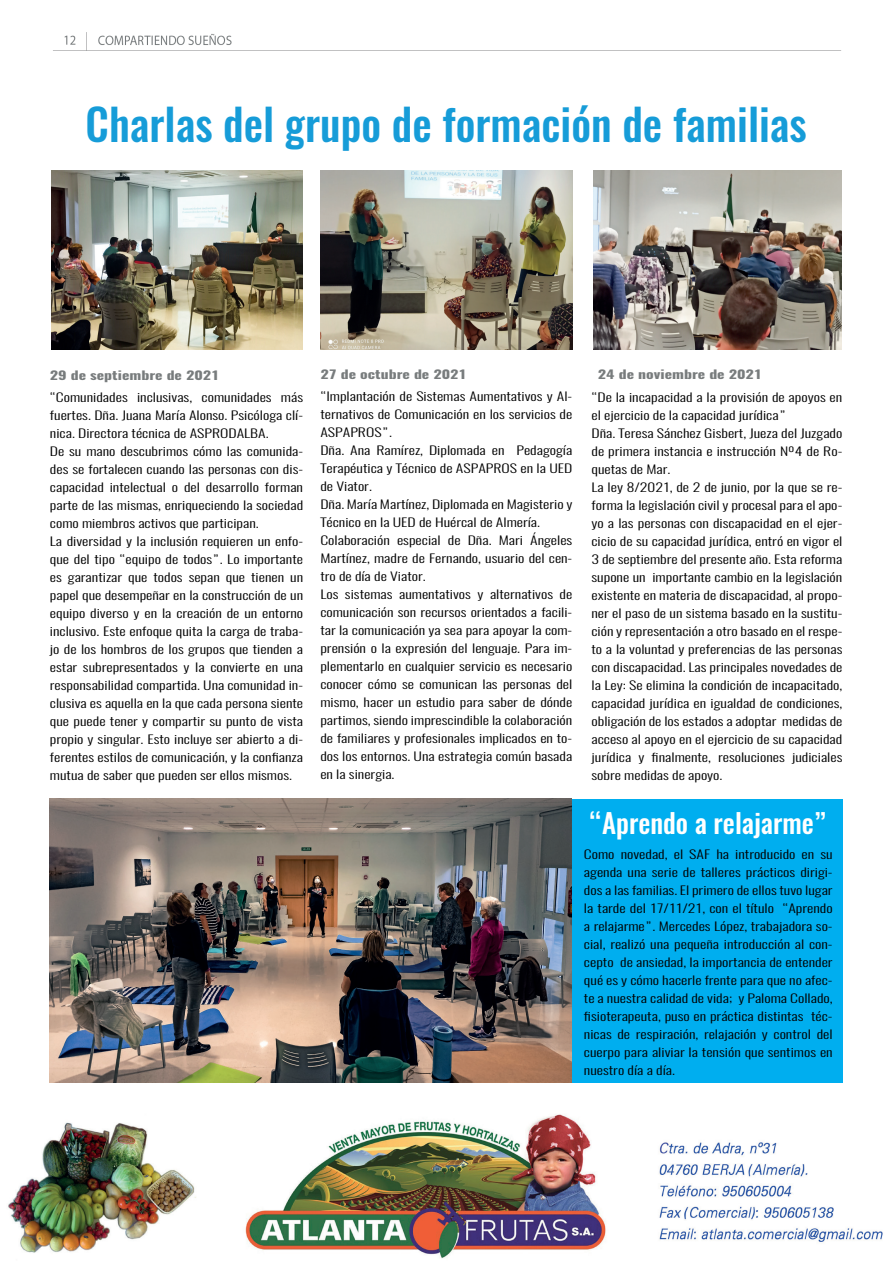
<style>
.page{position:relative;width:893px;height:1263px;background:#fff}
.page>*{position:absolute;margin:0;border:0;box-sizing:border-box;transform-origin:0 0}
.t1{font:500 43.5px "Oswald";color:#169cd8}
.t2{font:500 27px "Oswald";color:#fff}
.t3{font:300 11.7px/18px "Oswald";color:#000001;scale:1.34 1}
.t4{font:700 11.7px "Oswald";color:#787c7d;scale:1.34 1}
</style>
<div class="page">
<div style="left:50px;top:799px;width:793px;height:284px;background:#00aeef"></div>
<img style="left:8px;top:1114px;width:875px;height:144px">
<img style="left:52px;top:171px;width:251px;height:178px">
<img style="left:320px;top:171px;width:252px;height:178px">
<img style="left:50px;top:799px;width:522px;height:284px">
<img style="left:593px;top:171px;width:248px;height:178px">
<h1 class="t1" style="left:86px;top:94px;width:723px">Charlas del grupo de formación de familias</h1>
<p class="t4" style="left:50px;top:367px;width:128px">29 de septiembre de 2021</p>
<p class="t3" style="left:50px;top:388px;width:190px">“Comunidades inclusivas, comunidades más fuertes. Dña. Juana María Alonso. Psicóloga clí&shy;nica. Directora técnica de ASPRODALBA.<br>De su mano descubrimos cómo las comunida&shy;des se fortalecen cuando las personas con dis&shy;capacidad intelectual o del desarrollo forman parte de las mismas, enriqueciendo la sociedad como miembros activos que participan.<br>La diversidad y la inclusión requieren un enfo&shy;que del tipo “equipo de todos”. Lo importante es garantizar que todos sepan que tienen un papel que desempeñar en la construcción de un equipo diverso y en la creación de un entorno inclusivo. Este enfoque quita la carga de traba&shy;jo de los hombros de los grupos que tienden a estar subrepresentados y la convierte en una responsabilidad compartida. Una comunidad in&shy;clusiva es aquella en la que cada persona siente que puede tener y compartir su punto de vista propio y singular. Esto incluye ser abierto a di&shy;ferentes estilos de comunicación, y la confianza mutua de saber que pueden ser ellos mismos.</p>
<p class="t4" style="left:320px;top:366px;width:111px">27 de octubre de 2021</p>
<p class="t3" style="left:320px;top:388px;width:190px">“Implantación de Sistemas Aumentativos y Al&shy;ternativos de Comunicación en los servicios de ASPAPROS”.<br>Dña. Ana Ramírez, Diplomada en Pedagogía Terapéutica y Técnico de ASPAPROS en la UED de Viator.<br>Dña. María Martínez, Diplomada en Magisterio y Técnico en la UED de Huércal de Almería.<br>Colaboración especial de Dña. Mari Ángeles Martínez, madre de Fernando, usuario del cen&shy;tro de día de Viator.<br>Los sistemas aumentativos y alternativos de comunicación son recursos orientados a facili&shy;tar la comunicación ya sea para apoyar la com&shy;prensión o la expresión del lenguaje. Para im&shy;plementarlo en cualquier servicio es necesario conocer cómo se comunican las personas del mismo, hacer un estudio para saber de dónde partimos, siendo imprescindible la colaboración de familiares y profesionales implicados en to&shy;dos los entornos. Una estrategia común basada en la sinergia.</p>
<p class="t4" style="left:598px;top:366px;width:124px">24 de noviembre de 2021</p>
<p class="t3" style="left:591px;top:388px;width:189px">“De la incapacidad a la provisión de apoyos en el ejercicio de la capacidad jurídica”<br>Dña. Teresa Sánchez Gisbert, Jueza del Juzgado de primera instancia e instrucción Nº4 de Ro&shy;quetas de Mar.<br>La ley 8/2021, de 2 de junio, por la que se re&shy;forma la legislación civil y procesal para el apo&shy;yo a las personas con discapacidad en el ejer&shy;cicio de su capacidad jurídica, entró en vigor el 3 de septiembre del presente año. Esta reforma supone un importante cambio en la legislación existente en materia de discapacidad, al propo&shy;ner el paso de un sistema basado en la sustitu&shy;ción y representación a otro basado en el respe&shy;to a la voluntad y preferencias de las personas con discapacidad. Las principales novedades de la Ley: Se elimina la condición de incapacitado, capacidad jurídica en igualdad de condiciones, obligación de los estados a adoptar medidas de acceso al apoyo en el ejercicio de su capacidad jurídica y finalmente, resoluciones judiciales sobre medidas de apoyo.</p>
<h2 class="t2" style="left:589px;top:804px;width:239px">“Aprendo a relajarme”</h2>
<p class="t3" style="left:584px;top:845px;width:187px;text-align:justify">Como novedad, el SAF ha introducido en su agenda una serie de talleres prácticos dirigi&shy;dos a las familias. El primero de ellos tuvo lugar la tarde del 17/11/21, con el título “Aprendo a relajarme”. Mercedes López, trabajadora so&shy;cial, realizó una pequeña introducción al con&shy;cepto de ansiedad, la importancia de entender qué es y cómo hacerle frente para que no afec&shy;te a nuestra calidad de vida; y Paloma Collado, fisioterapeuta, puso en práctica distintas téc&shy;nicas de respiración, relajación y control del cuerpo para aliviar la tensión que sentimos en nuestro día a día.</p>
</div>
